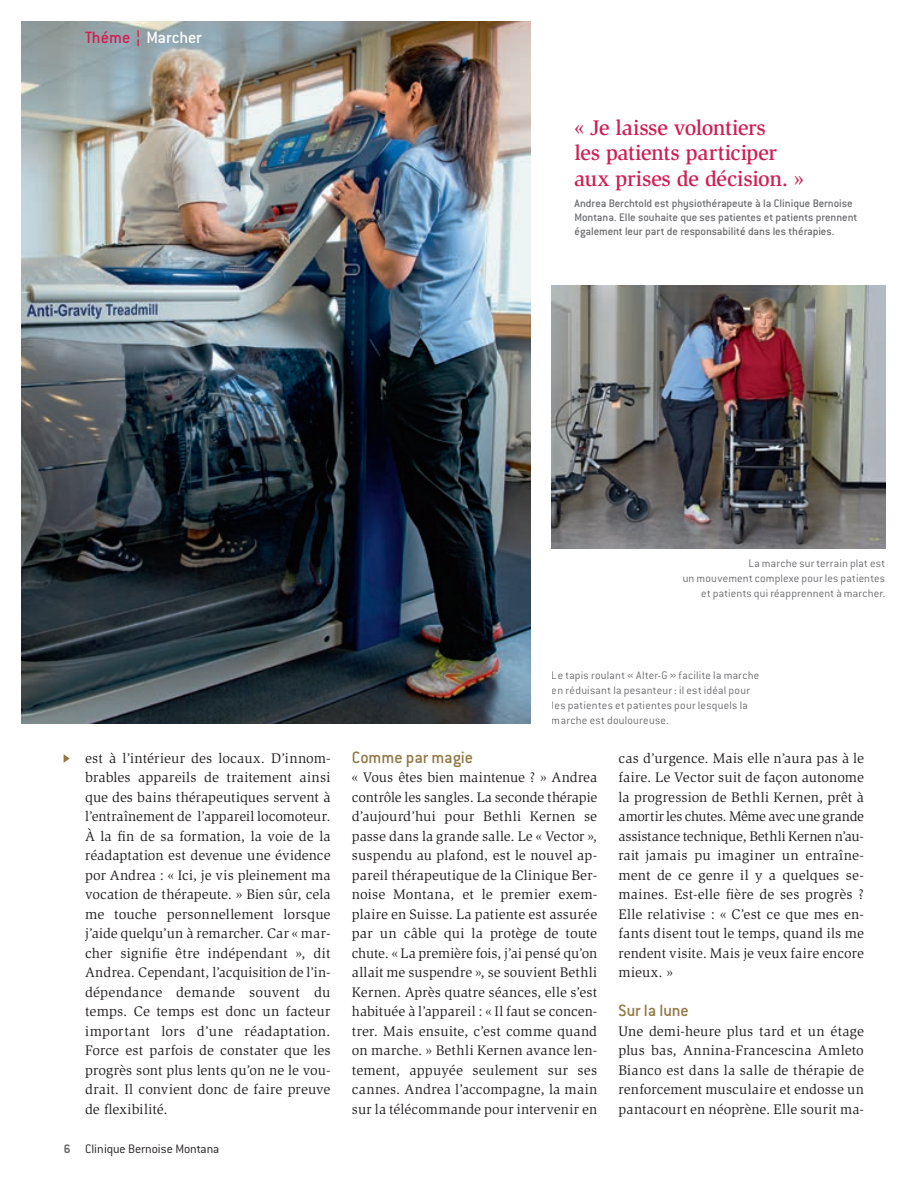
<style>
.page{position:relative;width:915px;height:1191px;background:#fff}
.page>*{position:absolute;margin:0;border:0;box-sizing:border-box;transform-origin:0 0}
.t1{font:500 21.75px/25.5px "Slimbach Std";letter-spacing:-.01em;color:#d01f53}
.t2{font:500 18px "Conduit ITC";letter-spacing:-.005em;color:#937846}
.t3{font:500 18px "Conduit ITC";letter-spacing:-.005em;color:#fff}
.t4{font:14.25px/19.5px "Slimbach Std";letter-spacing:.01em;color:#231f20;text-align:justify}
.t5{font:300 13.5px "Conduit ITC";letter-spacing:-.005em;color:#231f20}
.t6{font:300 12px/15px "Conduit ITC";letter-spacing:.02em;color:#6c6d70}
.t7{font:500 12px/14.4px "Conduit ITC";letter-spacing:-.005em;color:#6c6d70}
.s1{color:#d01f53}
.s2{font-weight:700;color:#6c6d70}
</style>
<div class="page">
<img style="left:21px;top:21px;width:509px;height:703px">
<img style="left:551px;top:285px;width:333px;height:263px">
<svg style="left:64px;top:754px;width:6px;height:9px"></svg>
<p class="t3" style="left:85px;top:27px;width:118px"><span class="s1">Théme ¦</span> Marcher</p>
<h1 class="t1" style="left:574px;top:114px;width:231px">« Je laisse volontiers<br>les patients participer aux prises de décision. »</h1>
<p class="t7" style="left:574px;top:195px;width:284px">Andrea Berchtold est physiothérapeute à la Clinique Bernoise<br>Montana. Elle souhaite que ses patientes et patients prennent également leur part de responsabilité dans les thérapies.</p>
<p class="t6" style="left:682px;top:556px;width:204px;text-align:right">La marche sur terrain plat est<br>un mouvement complexe pour les patientes et patients qui réapprennent à marcher.</p>
<p class="t6" style="left:551px;top:667px;width:209px">Le tapis roulant « Alter-G » facilite la marche en réduisant la pesanteur : il est idéal pour les patientes et patientes pour lesquels la marche est douloureuse.</p>
<p class="t4" style="left:85px;top:748px;width:247px">est à l’intérieur des locaux. D’innom&shy;brables appareils de traitement ainsi que des bains thérapeutiques servent à l’entraînement de l’appareil locomoteur.<br>À la fin de sa formation, la voie de la réadaptation est devenue une évidence por Andrea : « Ici, je vis pleinement ma vocation de thérapeute. » Bien sûr, cela me touche personnellement lorsque j’aide quelqu’un à remarcher. Car « mar&shy;cher signifie être indépendant », dit Andrea. Cependant, l’acquisition de l’in&shy;dépendance demande souvent du temps. Ce temps est donc un facteur important lors d’une réadaptation.<br>Force est parfois de constater que les progrès sont plus lents qu’on ne le vou&shy;drait. Il convient donc de faire preuve de flexibilité.</p>
<p class="t2" style="left:351px;top:747px;width:123px">Comme par magie</p>
<p class="t4" style="left:351px;top:768px;width:247px">« Vous êtes bien maintenue ? » Andrea contrôle les sangles. La seconde thérapie d’aujourd’hui pour Bethli Kernen se passe dans la grande salle. Le « Vector », suspendu au plafond, est le nouvel ap&shy;pareil thérapeutique de la Clinique Ber&shy;noise Montana, et le premier exem&shy;plaire en Suisse. La patiente est assurée par un câble qui la protège de toute chute. « La première fois, j’ai pensé qu’on allait me suspendre », se souvient Bethli Kernen. Après quatre séances, elle s’est habituée à l’appareil : « Il faut se concen&shy;trer. Mais ensuite, c’est comme quand on marche. » Bethli Kernen avance len&shy;tement, appuyée seulement sur ses cannes. Andrea l’accompagne, la main sur la télécommande pour intervenir en</p>
<p class="t5" style="left:64px;top:1141px;width:157px"><span class="s2">6</span> Clinique Bernoise Montana</p>
<p class="t4" style="left:618px;top:748px;width:247px">cas d’urgence. Mais elle n’aura pas à le faire. Le Vector suit de façon autonome la progression de Bethli Kernen, prêt à amortir les chutes. Même avec une grande assistance technique, Bethli Kernen n’au&shy;rait jamais pu imaginer un entraîne&shy;ment de ce genre il y a quelques se&shy;maines. Est-elle fière de ses progrès ?<br>Elle relativise : « C’est ce que mes en&shy;fants disent tout le temps, quand ils me rendent visite. Mais je veux faire encore mieux. »</p>
<p class="t2" style="left:618px;top:1000px;width:72px">Sur la lune</p>
<p class="t4" style="left:618px;top:1021px;width:247px">Une demi-heure plus tard et un étage plus bas, Annina-Francescina Amleto Bianco est dans la salle de thérapie de renforcement musculaire et endosse un pantacourt en néoprène. Elle sourit ma-</p>
</div>
